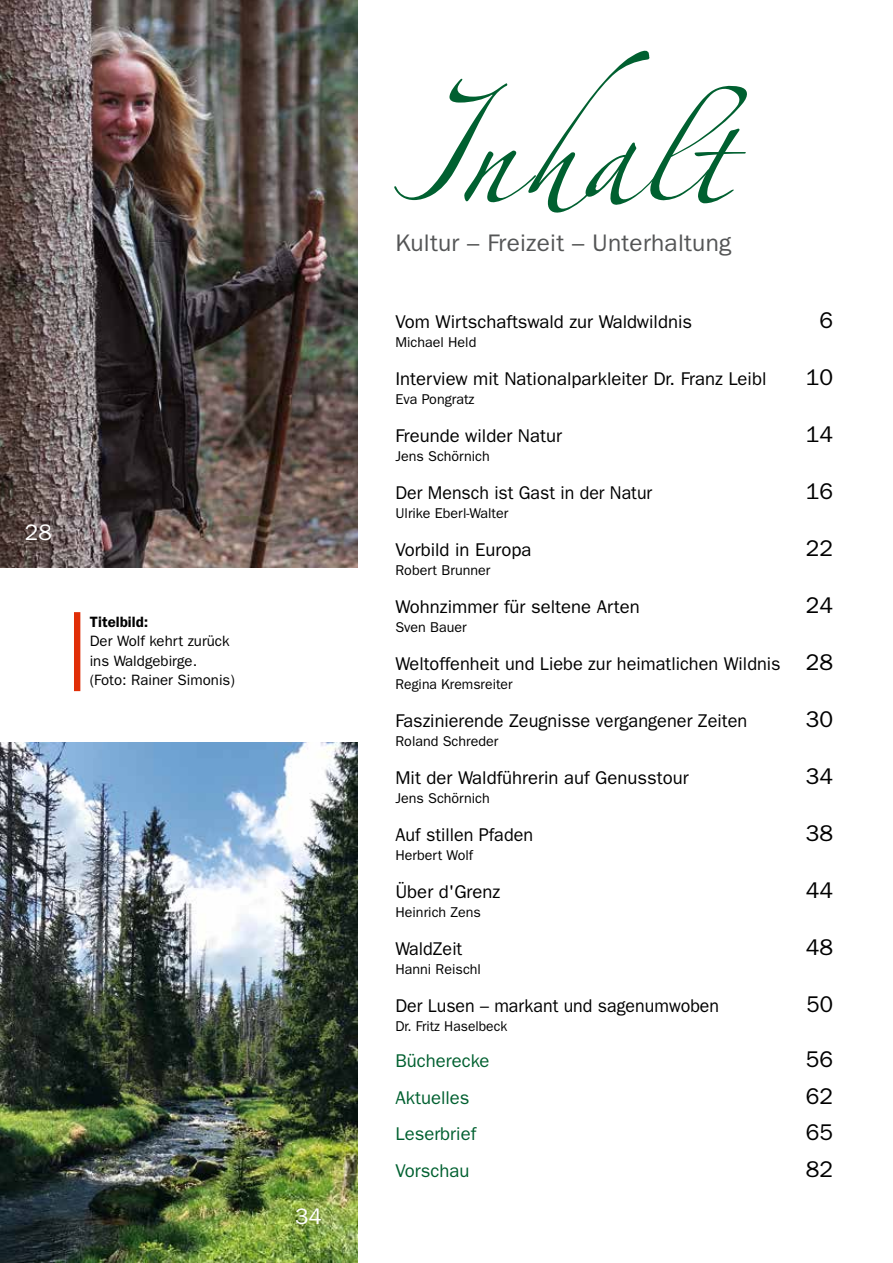
<style>
.page{position:relative;width:893px;height:1263px;background:#fff}
.page>*{position:absolute;margin:0;border:0;box-sizing:border-box;transform-origin:0 0}
.t1{font:217.2px "Linotype Zapfino Three";color:#006030}
.t2{font:24px "Franklin Gothic";letter-spacing:.01em;color:#545556}
.t3{font:22.8px "Franklin Gothic";color:#000}
.t4{font:22.5px "Franklin Gothic";color:#fff}
.t5{font:18.6px "Franklin Gothic";color:#000}
.t6{font:18.6px "Franklin Gothic";color:#000;scale:.96 1}
.t7{font:18.6px "Franklin Gothic";color:#006030}
.t8{font:15px/19.5px "Franklin Gothic";color:#000}
.t9{font:600 15px "Franklin Gothic";color:#000}
.t10{font:14.25px "Franklin Gothic";color:#000}
.s1{font-size:22.8px}
</style>
<div class="page">
<div style="left:74px;top:612px;width:6px;height:79px;background:#e02e07"></div>
<img style="left:0;top:0;width:357px;height:567px">
<img style="left:0;top:742px;width:357px;height:521px">
<p class="t4" style="left:25px;top:520px;width:29px">28</p>
<p class="t9" style="left:90px;top:613px;width:60px">Titelbild:</p>
<p class="t8" style="left:90px;top:632px;width:147px">Der Wolf kehrt zurück ins Waldgebirge. (Foto: Rainer Simonis)</p>
<p class="t4" style="left:295px;top:1204px;width:28px">34</p>
<h1 class="t1" style="left:389px;top:-3px;width:339px">Inhalt</h1>
<p class="t2" style="left:395px;top:229px;width:337px">Kultur – Freizeit – Unterhaltung</p>
<p class="t5" style="left:395px;top:311px;width:298px">Vom Wirtschaftswald zur Waldwildnis</p>
<p class="t3" style="left:819px;top:307px;width:15px">6</p>
<p class="t10" style="left:395px;top:333px;width:82px">Michael Held</p>
<p class="t5" style="left:395px;top:368px;width:373px">Interview mit Nationalparkleiter Dr. Franz Leibl</p>
<p class="t3" style="left:806px;top:364px;width:29px">10</p>
<p class="t10" style="left:395px;top:390px;width:81px">Eva Pongratz</p>
<p class="t5" style="left:395px;top:425px;width:168px">Freunde wilder Natur</p>
<p class="t3" style="left:806px;top:421px;width:29px">14</p>
<p class="t10" style="left:395px;top:447px;width:96px">Jens Schörnich</p>
<p class="t6" style="left:395px;top:482px;width:269px">Der Mensch ist Gast in der Natur</p>
<p class="t3" style="left:806px;top:478px;width:29px">16</p>
<p class="t10" style="left:395px;top:504px;width:114px">Ulrike Eberl-Walter</p>
<p class="t5" style="left:395px;top:539px;width:137px">Vorbild in Europa</p>
<p class="t3" style="left:806px;top:535px;width:29px">22</p>
<p class="t10" style="left:395px;top:561px;width:97px">Robert Brunner</p>
<p class="t5" style="left:395px;top:596px;width:246px">Wohnzimmer für seltene Arten</p>
<p class="t3" style="left:806px;top:592px;width:29px">24</p>
<p class="t10" style="left:395px;top:618px;width:73px">Sven Bauer</p>
<p class="t5" style="left:395px;top:653px;width:439px">Weltoffenheit und Liebe zur heimatlichen Wildnis <span class="s1">28</span></p>
<p class="t10" style="left:395px;top:675px;width:119px">Regina Kremsreiter</p>
<p class="t5" style="left:395px;top:710px;width:353px">Faszinierende Zeugnisse vergangener Zeiten</p>
<p class="t3" style="left:806px;top:706px;width:29px">30</p>
<p class="t10" style="left:395px;top:732px;width:104px">Roland Schreder</p>
<p class="t5" style="left:395px;top:767px;width:295px">Mit der Waldführerin auf Genusstour</p>
<p class="t3" style="left:806px;top:763px;width:29px">34</p>
<p class="t10" style="left:395px;top:789px;width:96px">Jens Schörnich</p>
<p class="t5" style="left:395px;top:824px;width:139px">Auf stillen Pfaden</p>
<p class="t3" style="left:806px;top:820px;width:29px">38</p>
<p class="t10" style="left:395px;top:846px;width:79px">Herbert Wolf</p>
<p class="t5" style="left:395px;top:881px;width:106px">Über d'Grenz</p>
<p class="t3" style="left:806px;top:877px;width:29px">44</p>
<p class="t10" style="left:395px;top:903px;width:87px">Heinrich Zens</p>
<p class="t5" style="left:395px;top:938px;width:68px">WaldZeit</p>
<p class="t3" style="left:806px;top:934px;width:29px">48</p>
<p class="t10" style="left:395px;top:960px;width:87px">Hanni Reischl</p>
<p class="t6" style="left:395px;top:995px;width:339px">Der Lusen – markant und sagenumwoben</p>
<p class="t3" style="left:807px;top:991px;width:28px">50</p>
<p class="t10" style="left:395px;top:1017px;width:113px">Dr. Fritz Haselbeck</p>
<p class="t7" style="left:395px;top:1050px;width:96px">Bücherecke</p>
<p class="t3" style="left:806px;top:1046px;width:29px">56</p>
<p class="t7" style="left:395px;top:1087px;width:76px">Aktuelles</p>
<p class="t3" style="left:806px;top:1083px;width:29px">62</p>
<p class="t7" style="left:395px;top:1123px;width:82px">Leserbrief</p>
<p class="t3" style="left:806px;top:1119px;width:29px">65</p>
<p class="t7" style="left:395px;top:1160px;width:76px">Vorschau</p>
<p class="t3" style="left:806px;top:1156px;width:29px">82</p>
</div>
